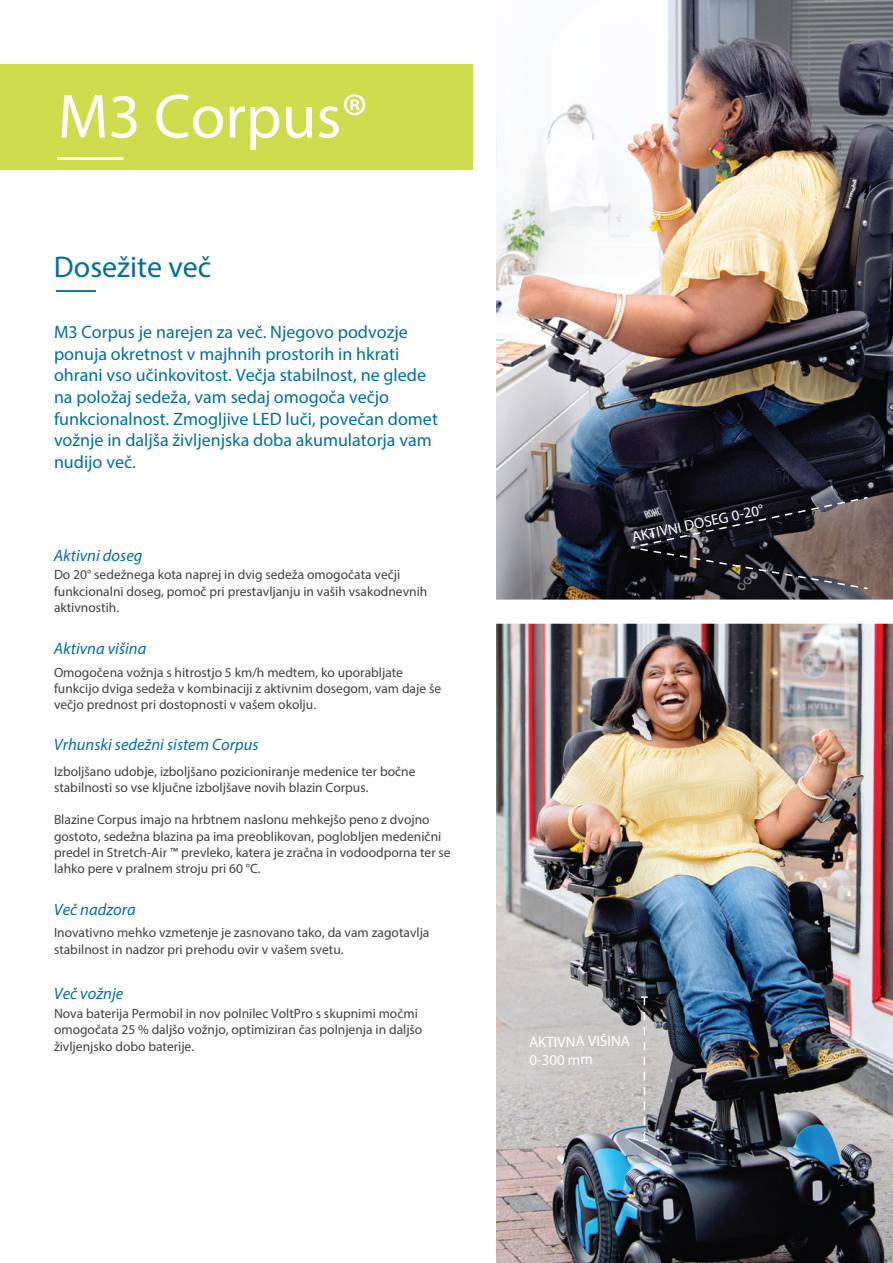
<style>
.page{position:relative;width:893px;height:1263px;background:#fff}
.page>*{position:absolute;margin:0;border:0;box-sizing:border-box;transform-origin:0 0}
.t1{font:63px "Myriad Pro";color:#fff}
.t2{font:30px "Myriad Pro";color:#006ea4}
.t3{font:18px/21.6px "Myriad Pro";color:#006ea4}
.t4{font:italic 16.5px "Myriad Pro";color:#006ea4}
.t5{font:15px/17.9px "Myriad Pro";color:#fff}
.t6{font:13.5px/16.2px "Myriad Pro";color:#414042}
</style>
<div class="page">
<img style="left:496px;top:624px;width:397px;height:639px">
<img style="left:496px;top:0;width:397px;height:600px">
<svg style="left:496px;top:623px;width:397px;height:1px"></svg>
<div style="left:0;top:65px;width:473px;height:105px;background:#cddd4d"></div>
<svg style="left:623px;top:496px;width:246px;height:94px"></svg>
<svg style="left:641px;top:996px;width:7px;height:145px"></svg>
<hr style="left:57px;top:157px;width:67px;height:3px;background:#fff">
<hr style="left:56px;top:290px;width:40px;height:2px;background:#006ea4">
<h1 class="t1" style="left:58px;top:78px;width:311px">M3 Corpus®</h1>
<h2 class="t2" style="left:54px;top:249px;width:159px">Dosežite več</h2>
<p class="t3" style="left:54px;top:321px;width:385px">M3 Corpus je narejen za več. Njegovo podvozje ponuja okretnost v majhnih prostorih in hkrati ohrani vso učinkovitost. Večja stabilnost, ne glede na položaj sedeža, vam sedaj omogoča večjo funkcionalnost. Zmogljive LED luči, povečan domet vožnje in daljša življenjska doba akumulatorja vam nudijo več.</p>
<p class="t4" style="left:54px;top:545px;width:90px">Aktivni doseg</p>
<p class="t6" style="left:54px;top:567px;width:375px">Do 20° sedežnega kota naprej in dvig sedeža omogočata večji funkcionalni doseg, pomoč pri prestavljanju in vaših vsakodnevnih aktivnostih.</p>
<p class="t4" style="left:54px;top:638px;width:94px">Aktivna višina</p>
<p class="t6" style="left:54px;top:664px;width:389px">Omogočena vožnja s hitrostjo 5 km/h medtem, ko uporabljate funkcijo dviga sedeža v kombinaciji z aktivnim dosegom, vam daje še večjo prednost pri dostopnosti v vašem okolju.</p>
<p class="t4" style="left:54px;top:734px;width:206px">Vrhunski sedežni sistem Corpus</p>
<p class="t6" style="left:54px;top:763px;width:363px">Izboljšano udobje, izboljšano pozicioniranje medenice ter bočne stabilnosti so vse ključne izboljšave novih blazin Corpus.</p>
<p class="t6" style="left:54px;top:811px;width:398px">Blazine Corpus imajo na hrbtnem naslonu mehkejšo peno z dvojno gostoto, sedežna blazina pa ima preoblikovan, poglobljen medenični predel in Stretch-Air ™ prevleko, katera je zračna in vodoodporna ter se lahko pere v pralnem stroju pri 60 °C.</p>
<p class="t4" style="left:54px;top:899px;width:83px">Več nadzora</p>
<p class="t6" style="left:54px;top:924px;width:377px">Inovativno mehko vzmetenje je zasnovano tako, da vam zagotavlja stabilnost in nadzor pri prehodu ovir v vašem svetu.</p>
<p class="t4" style="left:54px;top:983px;width:71px">Več vožnje</p>
<p class="t6" style="left:54px;top:1005px;width:370px">Nova baterija Permobil in nov polnilec VoltPro s skupnimi močmi omogočata 25 % daljšo vožnjo, optimiziran čas polnjenja in daljšo življenjsko dobo baterije.</p>
<p class="t5" style="left:630px;top:528px;width:136px;rotate:-12deg">AKTIVNI DOSEG 0-20°</p>
<p class="t5" style="left:529px;top:1033px;width:103px;rotate:-1deg">AKTIVNA VIŠINA<br>0-300 mm</p>
</div>
